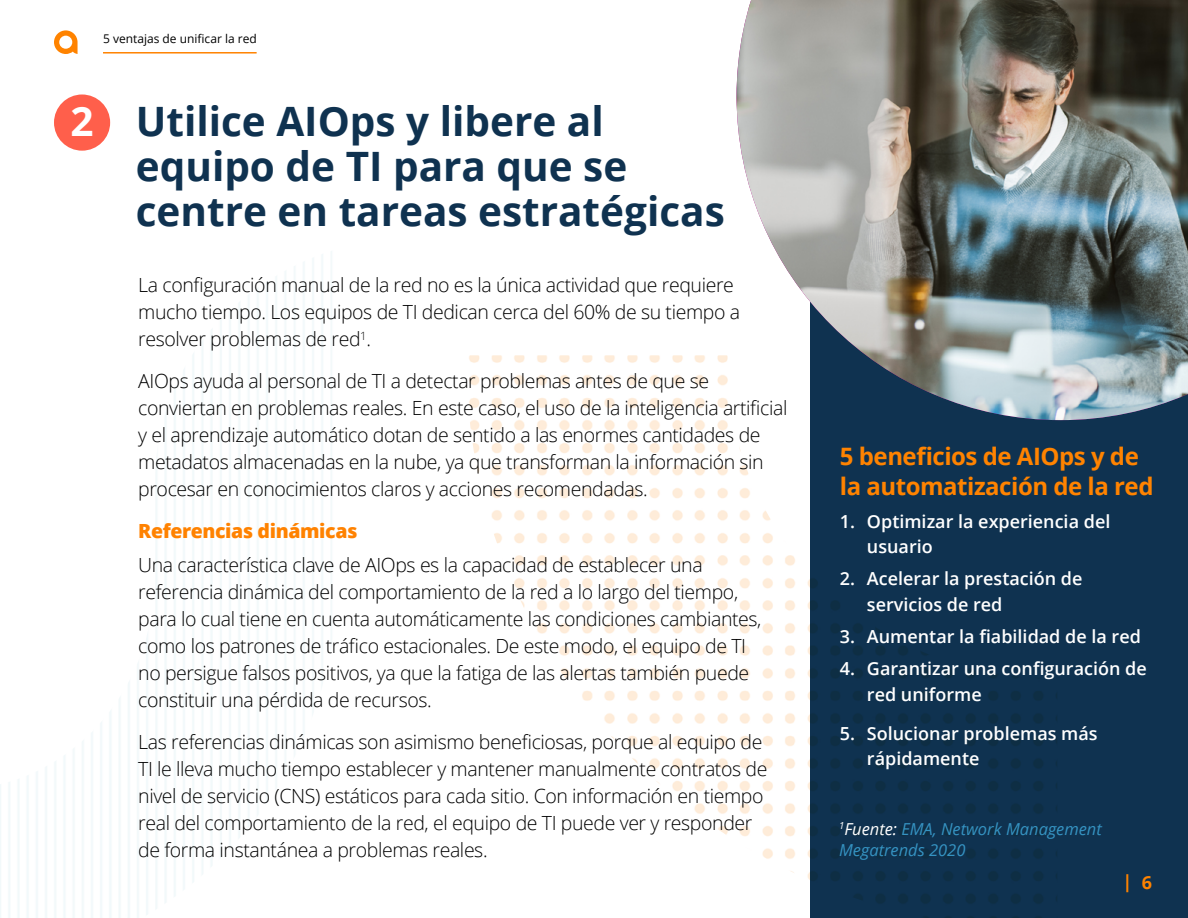
<style>
.page{position:relative;width:1188px;height:918px;background:#fff}
.page>*{position:absolute;margin:0;border:0;box-sizing:border-box;transform-origin:0 0}
.t1{font:700 40.5px/45px "Open Sans";color:#0f3250}
.t2{font:700 24px/30px "Open Sans";letter-spacing:-.02em;color:#ff8300}
.t3{font:300 19.5px/27px "Open Sans";letter-spacing:-.02em;color:#000}
.t4{font:800 19.5px "Open Sans";letter-spacing:-.02em;color:#ff8200}
.t5{font:600 18px/25.5px "Open Sans";color:#fff}
.t6{font:700 18px "Open Sans";color:#ff8300}
.t7{font:italic 16.5px/21px "Open Sans";color:#3593c2}
.t8{font:12px "Open Sans";color:#000}
.s1{color:#fff}
</style>
<div class="page">
<svg style="left:54px;top:30px;width:24px;height:24px"></svg>
<div style="left:810px;top:0;width:378px;height:918px;background:#0f3250"></div>
<img style="left:469px;top:355px;width:588px;height:563px">
<div style="left:54px;top:94px;width:56px;height:57px;background:#ff5f4b;border-radius:50%"></div>
<img style="left:737px;top:0;width:451px;height:420px">
<hr style="left:103px;top:52px;width:154px;height:2px;background:#ff8300">
<p class="t8" style="left:103px;top:30px;width:155px">5 ventajas de unificar la red</p>
<h1 class="t1" style="left:136px;top:98px;width:590px;text-indent:-65px"><span class="s1">2</span> Utilice AIOps y libere al equipo de TI para que se centre en tareas estratégicas</h1>
<p class="t3" style="left:138px;top:271px;width:603px">La configuración manual de la red no es la única actividad que requiere mucho tiempo. Los equipos de TI dedican cerca del 60% de su tiempo a resolver problemas de red<sup>1</sup>.</p>
<p class="t3" style="left:138px;top:367px;width:651px">AIOps ayuda al personal de TI a detectar problemas antes de que se conviertan en problemas reales. En este caso, el uso de la inteligencia artificial y el aprendizaje automático dotan de sentido a las enormes cantidades de metadatos almacenadas en la nube, ya que transforman la información sin procesar en conocimientos claros y acciones recomendadas.</p>
<p class="t4" style="left:138px;top:516px;width:221px">Referencias dinámicas</p>
<p class="t3" style="left:138px;top:551px;width:625px">Una característica clave de AIOps es la capacidad de establecer una referencia dinámica del comportamiento de la red a lo largo del tiempo, para lo cual tiene en cuenta automáticamente las condiciones cambiantes, como los patrones de tráfico estacionales. De este modo, el equipo de TI no persigue falsos positivos, ya que la fatiga de las alertas también puede constituir una pérdida de recursos.</p>
<p class="t3" style="left:138px;top:728px;width:631px">Las referencias dinámicas son asimismo beneficiosas, porque al equipo de TI le lleva mucho tiempo establecer y mantener manualmente contratos de nivel de servicio (CNS) estáticos para cada sitio. Con información en tiempo real del comportamiento de la red, el equipo de TI puede ver y responder de forma instantánea a problemas reales.</p>
<p class="t2" style="left:840px;top:441px;width:315px">5 beneficios de AIOps y de la automatización de la red</p>
<p class="t5" style="left:867px;top:508px;width:245px;text-indent:-27px">1. Optimizar la experiencia del usuario</p>
<p class="t5" style="left:867px;top:566px;width:217px;text-indent:-27px">2. Acelerar la prestación de servicios de red</p>
<p class="t5" style="left:840px;top:623px;width:302px">3. Aumentar la fiabilidad de la red</p>
<p class="t5" style="left:867px;top:656px;width:281px;text-indent:-27px">4. Garantizar una configuración de red uniforme</p>
<p class="t5" style="left:867px;top:720px;width:232px;text-indent:-27px">5. Solucionar problemas más rápidamente</p>
<p class="t7" style="left:839px;top:818px;width:264px"><sup>1</sup><span class="s1">Fuente:</span> EMA, Network Management<br>Megatrends 2020</p>
<p class="t6" style="left:1123px;top:869px;width:31px">| 6</p>
</div>
